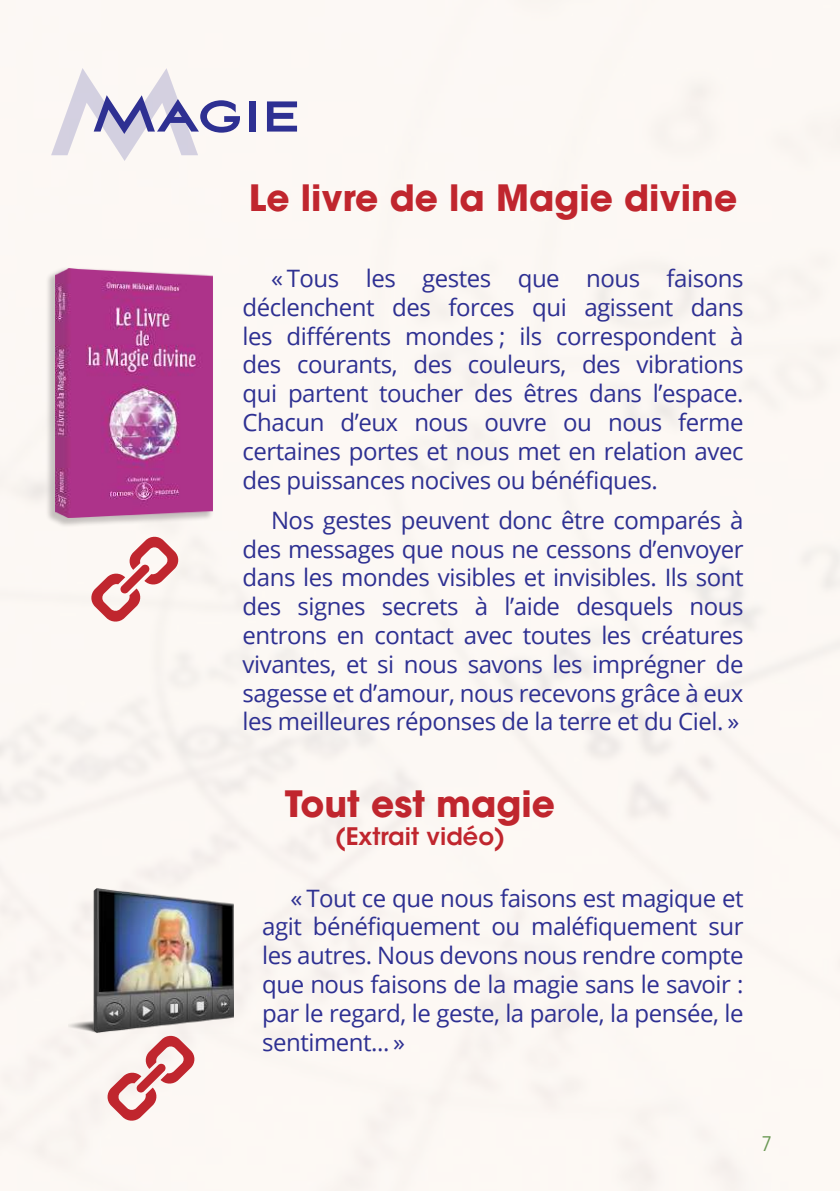
<style>
.page{position:relative;width:840px;height:1191px;background:#fff}
.page>*{position:absolute;margin:0;border:0;box-sizing:border-box;transform-origin:0 0}
.t1{font:700 60px "Aviano Sans";color:#2e3092}
.t2{font:700 36px "ITC Avant Garde Std";color:#c0262e}
.t3{font:24px/28.8px "Open Sans";letter-spacing:-.02em;color:#2e3092;text-align:justify}
.t4{font:600 24px "ITC Avant Garde Std";color:#c0262e}
.t5{font:condensed 20px "ITC Avant Garde Std";color:#548f44}
</style>
<div class="page">
<svg style="left:51px;top:68px;width:147px;height:93px"></svg>
<div style="left:45px;top:266px;width:169px;height:262px;background:#231f20;opacity:.25"></div>
<img style="left:55px;top:268px;width:157px;height:250px">
<svg style="left:90px;top:535px;width:89px;height:88px"></svg>
<img style="left:68px;top:888px;width:166px;height:145px">
<svg style="left:106px;top:1034px;width:89px;height:88px"></svg>
<h1 class="t1" style="left:92px;top:79px;width:209px">Magie</h1>
<h2 class="t2" style="left:249px;top:174px;width:489px">Le livre de la Magie divine</h2>
<p class="t3" style="left:242px;top:263px;width:502px;text-indent:28px">« Tous les gestes que nous faisons déclenchent des forces qui agissent dans les différents mondes ; ils correspondent à des courants, des couleurs, des vibrations qui partent toucher des êtres dans l’espace.<br>Chacun d’eux nous ouvre ou nous ferme certaines portes et nous met en relation avec des puissances nocives ou bénéfiques.</p>
<p class="t3" style="left:242px;top:505px;width:502px;text-indent:28px">Nos gestes peuvent donc être comparés à des messages que nous ne cessons d’envoyer dans les mondes visibles et invisibles. Ils sont des signes secrets à l’aide desquels nous entrons en contact avec toutes les créatures vivantes, et si nous savons les imprégner de sagesse et d’amour, nous recevons grâce à eux les meilleures réponses de la terre et du Ciel. »</p>
<h2 class="t2" style="left:285px;top:780px;width:271px">Tout est magie</h2>
<p class="t4" style="left:334px;top:821px;width:172px">(Extrait vidéo)</p>
<p class="t3" style="left:262px;top:882px;width:482px;text-indent:28px">« Tout ce que nous faisons est magique et agit bénéfiquement ou maléfiquement sur les autres. Nous devons nous rendre compte que nous faisons de la magie sans le savoir : par le regard, le geste, la parole, la pensée, le sentiment... »</p>
<p class="t5" style="left:761px;top:1131px;width:12px">7</p>
</div>
